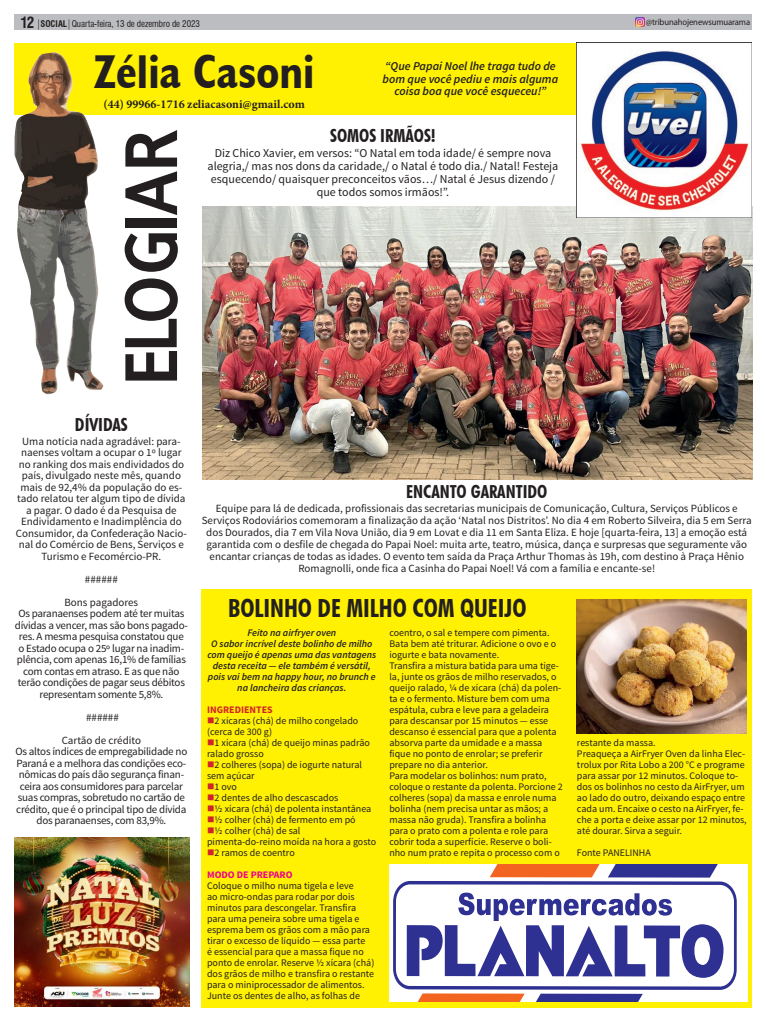
<style>
.page{position:relative;width:766px;height:1021px;background:#fff}
.page>*{position:absolute;margin:0;border:0;box-sizing:border-box;transform-origin:0 0}
.TITULO_VARIEDADES{font:700 71px "Francophil Sans";letter-spacing:-.055em;color:#231f20}
.LEGENDA_SOCIAL{font:700 condensed 47.5px "Humanist 521 BT";color:#231f20}
.TITULO_SOCIAL{font:700 condensed 25px "Futura BT";color:#231f20}
.TITULO_SOCIAL-2{font:700 condensed 18px "Futura BT";color:#231f20}
.t1{font:700 condensed 15px "Swiss 721 BT";color:#231f20}
.TEXTO_SOCIAL{font:12px/13px "Source Sans Pro";color:#231f20;text-align:center}
.TEXTO_SOCIAL-2{font:italic 600 12px/12.5px "Source Sans Pro";color:#231f20;text-align:center}
.t2{font:700 12px "Minion Pro";color:#231f20}
.TEXTO_SOCIAL-3{font:11px/11.5px "Source Sans Pro";color:#231f20;text-align:center}
.TEXTO_SOCIAL-4{font:11px/11.5px "Source Sans Pro";letter-spacing:-.02em;color:#231f20;text-align:center}
.TEXTO_SOCIAL-5{font:10px/11px "Source Sans Pro";color:#231f20}
.TEXTO_SOCIAL-6{font:italic 600 10px/11px "Source Sans Pro";color:#231f20;text-align:center}
.TEXTO_SOCIAL-7{font:700 10px "Source Sans Pro";color:#ed028c}
.TEXTO_SOCIAL-8{font:700 10px "Source Sans Pro";color:#d1232a}
.t3{font:condensed 9px "Swiss 721 BT";letter-spacing:-.01em;color:#231f20}
.t4{font:9px "Myriad Pro";letter-spacing:-.015em;color:#231f20;scale:.96 1}
.s1{font-weight:700}
.s2{color:#d1232a}
</style>
<div class="page">
<img style="left:202px;top:206px;width:550px;height:273px">
<div style="left:202px;top:589px;width:549px;height:418px;background:#fff101"></div>
<div style="left:389px;top:864px;width:358px;height:137px;background:#fff"></div>
<svg style="left:394px;top:864px;width:343px;height:137px;background:#b5afce"></svg>
<div style="left:14px;top:14px;width:737px;height:16px;background:#bcbdc0"></div>
<svg style="left:635px;top:17px;width:9px;height:10px"></svg>
<div style="left:14px;top:44px;width:737px;height:71px;background:#fff101"></div>
<img style="left:14px;top:52px;width:89px;height:342px">
<img style="left:14px;top:837px;width:175px;height:169px">
<img style="left:576px;top:43px;width:175px;height:175px">
<img style="left:576px;top:599px;width:170px;height:134px">
<p class="t1" style="left:21px;top:14px;width:15px">12</p>
<p class="t3" style="left:40px;top:19px;width:161px"><span class="s1">SOCIAL</span> Quarta-feira, 13 de dezembro de 2023</p>
<p class="t4" style="left:645px;top:17px;width:110px">@tribunahojenewsumuarama</p>
<p class="LEGENDA_SOCIAL" style="left:94px;top:43px;width:222px">Zélia Casoni</p>
<p class="TEXTO_SOCIAL-2" style="left:382px;top:60px;width:177px">“Que Papai Noel lhe traga tudo de bom que você pediu e mais alguma coisa boa que você esqueceu!”</p>
<p class="TITULO_VARIEDADES" style="left:109px;top:385px;width:257px;rotate:-90deg">ELOGIAR</p>
<p class="TITULO_SOCIAL-2" style="left:75px;top:414px;width:54px">DÍVIDAS</p>
<p class="TEXTO_SOCIAL-3" style="left:16px;top:435px;width:172px">Uma notícia nada agradável: para&shy;naenses voltam a ocupar o 1º lugar no ranking dos mais endividados do país, divulgado neste mês, quando mais de 92,4% da população do es&shy;tado relatou ter algum tipo de dívida a pagar. O dado é da Pesquisa de Endividamento e Inadimplência do Consumidor, da Confederação Nacio&shy;nal do Comércio de Bens, Serviços e Turismo e Fecomércio-PR.</p>
<p class="TEXTO_SOCIAL-3" style="left:85px;top:573px;width:34px">######</p>
<p class="TEXTO_SOCIAL-3" style="left:65px;top:596px;width:75px">Bons pagadores</p>
<p class="TEXTO_SOCIAL-4" style="left:15px;top:608px;width:174px">Os paranaenses podem até ter muitas dívidas a vencer, mas são bons pagado&shy;res. A mesma pesquisa constatou que o Estado ocupa o 25º lugar na inadim&shy;plência, com apenas 16,1% de famílias com contas em atraso. E as que não terão condições de pagar seus débitos representam somente 5,8%.</p>
<p class="TEXTO_SOCIAL-3" style="left:86px;top:711px;width:34px">######</p>
<p class="TEXTO_SOCIAL-3" style="left:62px;top:734px;width:81px">Cartão de crédito</p>
<p class="TEXTO_SOCIAL-4" style="left:15px;top:746px;width:173px">Os altos índices de empregabilidade no Paraná e a melhora das condições eco&shy;nômicas do país dão segurança finan&shy;ceira aos consumidores para parcelar suas compras, sobretudo no cartão de crédito, que é o principal tipo de dívida dos paranaenses, com 83,9%.</p>
<p class="t2" style="left:103px;top:96px;width:203px">(44) 99966-1716 zeliacasoni@gmail.com</p>
<p class="TITULO_SOCIAL-2" style="left:330px;top:125px;width:107px">SOMOS IRMÃOS!</p>
<p class="TEXTO_SOCIAL" style="left:207px;top:147px;width:352px">Diz Chico Xavier, em versos: “O Natal em toda idade/ é sempre nova alegria,/ mas nos dons da caridade,/ o Natal é todo dia./ Natal! Festeja esquecendo/ quaisquer preconceitos vãos…/ Natal é Jesus dizendo / que todos somos irmãos!”.</p>
<p class="TITULO_SOCIAL-2" style="left:406px;top:481px;width:143px">ENCANTO GARANTIDO</p>
<p class="TEXTO_SOCIAL-3" style="left:202px;top:503px;width:551px;line-height:12px">Equipe para lá de dedicada, profissionais das secretarias municipais de Comunicação, Cultura, Serviços Públicos e Serviços Rodoviários comemoram a finalização da ação ‘Natal nos Distritos’. No dia 4 em Roberto Silveira, dia 5 em Serra dos Dourados, dia 7 em Vila Nova União, dia 9 em Lovat e dia 11 em Santa Eliza. E hoje [quarta-feira, 13] a emoção está garantida com o desfile de chegada do Papai Noel: muita arte, teatro, música, dança e surpresas que seguramente vão encantar crianças de todas as idades. O evento tem saída da Praça Arthur Thomas às 19h, com destino à Praça Hênio Romagnolli, onde fica a Casinha do Papai Noel! Vá com a família e encante-se!</p>
<p class="TITULO_SOCIAL" style="left:228px;top:592px;width:300px">BOLINHO DE MILHO COM QUEIJO</p>
<p class="TEXTO_SOCIAL-5" style="left:389px;top:627px;width:168px">coentro, o sal e tempere com pimenta.<br>Bata bem até triturar. Adicione o ovo e o iogurte e bata novamente.</p>
<p class="TEXTO_SOCIAL-5" style="left:389px;top:660px;width:173px">Transfira a mistura batida para uma tige&shy;la, junte os grãos de milho reservados, o queijo ralado, ¼ de xícara (chá) da polen&shy;ta e o fermento. Misture bem com uma espátula, cubra e leve para a geladeira para descansar por 15 minutos — esse descanso é essencial para que a polenta absorva parte da umidade e a massa fique no ponto de enrolar; se preferir prepare no dia anterior.</p>
<p class="TEXTO_SOCIAL-5" style="left:389px;top:770px;width:175px">Para modelar os bolinhos: num prato, coloque o restante da polenta. Porcione 2 colheres (sopa) da massa e enrole numa bolinha (nem precisa untar as mãos; a massa não gruda). Transfira a bolinha para o prato com a polenta e role para cobrir toda a superfície. Reserve o boli&shy;nho num prato e repita o processo com o</p>
<p class="TEXTO_SOCIAL-6" style="left:247px;top:627px;width:90px">Feito na airfryer oven</p>
<p class="TEXTO_SOCIAL-6" style="left:207px;top:638px;width:170px">O sabor incrível deste bolinho de milho com queijo é apenas uma das vantagens desta receita — ele também é versátil, pois vai bem na happy hour, no brunch e na lancheira das crianças.</p>
<p class="TEXTO_SOCIAL-8" style="left:207px;top:703px;width:67px">INGREDIENTES</p>
<p class="TEXTO_SOCIAL-5" style="left:207px;top:715px;width:153px"><span class="s2">■</span>2 xícaras (chá) de milho congelado (cerca de 300 g)</p>
<p class="TEXTO_SOCIAL-5" style="left:207px;top:737px;width:164px"><span class="s2">■</span>1 xícara (chá) de queijo minas padrão ralado grosso</p>
<p class="TEXTO_SOCIAL-5" style="left:207px;top:759px;width:156px"><span class="s2">■</span>2 colheres (sopa) de iogurte natural sem açúcar</p>
<p class="TEXTO_SOCIAL-5" style="left:207px;top:781px;width:31px"><span class="s2">■</span>1 ovo</p>
<p class="TEXTO_SOCIAL-5" style="left:207px;top:792px;width:133px"><span class="s2">■</span>2 dentes de alho descascados</p>
<p class="TEXTO_SOCIAL-5" style="left:207px;top:803px;width:166px"><span class="s2">■</span>½ xícara (chá) de polenta instantânea</p>
<p class="TEXTO_SOCIAL-5" style="left:207px;top:814px;width:150px"><span class="s2">■</span>½ colher (chá) de fermento em pó</p>
<p class="TEXTO_SOCIAL-5" style="left:207px;top:825px;width:95px"><span class="s2">■</span>½ colher (chá) de sal</p>
<p class="TEXTO_SOCIAL-5" style="left:207px;top:836px;width:171px">pimenta-do-reino moída na hora a gosto</p>
<p class="TEXTO_SOCIAL-5" style="left:207px;top:847px;width:89px"><span class="s2">■</span>2 ramos de coentro</p>
<p class="TEXTO_SOCIAL-7" style="left:207px;top:868px;width:87px">MODO DE PREPARO</p>
<p class="TEXTO_SOCIAL-5" style="left:207px;top:880px;width:169px">Coloque o milho numa tigela e leve<br>ao micro-ondas para rodar por dois minutos para descongelar. Transfira para uma peneira sobre uma tigela e esprema bem os grãos com a mão para tirar o excesso de líquido — essa parte<br>é essencial para que a massa fique no ponto de enrolar. Reserve ½ xícara (chá) dos grãos de milho e transfira o restante para o miniprocessador de alimentos.<br>Junte os dentes de alho, as folhas de</p>
<p class="TEXTO_SOCIAL-5" style="left:576px;top:737px;width:80px">restante da massa.</p>
<p class="TEXTO_SOCIAL-5" style="left:576px;top:748px;width:171px">Preaqueça a AirFryer Oven da linha Elec&shy;trolux por Rita Lobo a 200 °C e programe para assar por 12 minutos. Coloque to&shy;dos os bolinhos no cesto da AirFryer, um ao lado do outro, deixando espaço entre cada um. Encaixe o cesto na AirFryer, fe&shy;che a porta e deixe assar por 12 minutos, até dourar. Sirva a seguir.</p>
<p class="TEXTO_SOCIAL-5" style="left:576px;top:847px;width:75px">Fonte PANELINHA</p>
</div>
